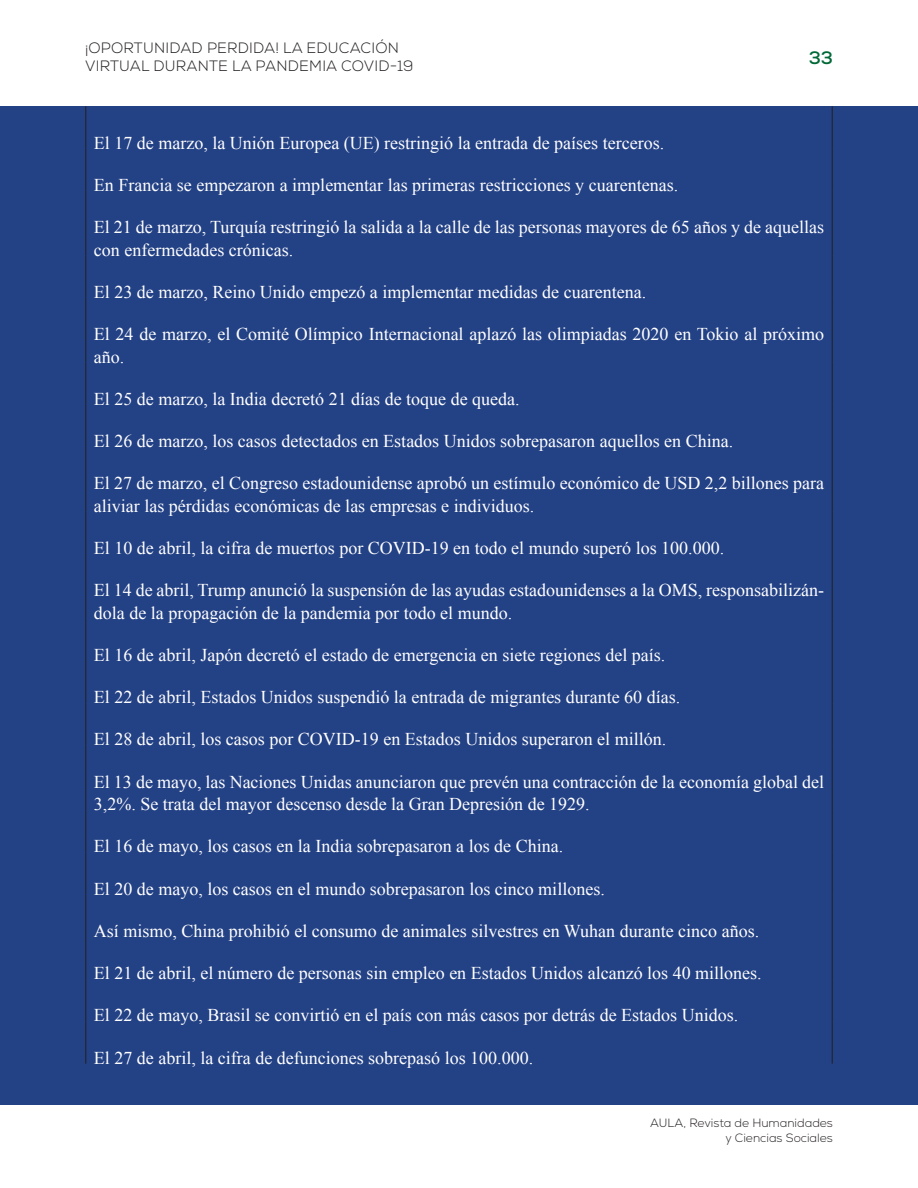
<style>
.page{position:relative;width:918px;height:1188px;background:#fff}
.page>*{position:absolute;margin:0;border:0;box-sizing:border-box;transform-origin:0 0}
.Normal__Web{font:18px/22.5px "Times New Roman";color:#fff}
.t1{font:700 18px "Nexa";color:#006937}
.t2{font:300 15px/18px "Nexa";letter-spacing:.015em;color:#231f20}
.t3{font:300 12px/14.4px "Nexa";color:#231f20;text-align:right}
</style>
<div class="page">
<div style="left:0;top:106px;width:918px;height:999px;background:#234185"></div>
<hr style="left:85px;top:106px;width:1px;height:43px;background:#231f20">
<hr style="left:832px;top:106px;width:1px;height:43px;background:#231f20">
<hr style="left:85px;top:149px;width:1px;height:42px;background:#231f20">
<hr style="left:832px;top:149px;width:1px;height:42px;background:#231f20">
<hr style="left:85px;top:191px;width:1px;height:65px;background:#231f20">
<hr style="left:832px;top:191px;width:1px;height:65px;background:#231f20">
<hr style="left:85px;top:256px;width:1px;height:42px;background:#231f20">
<hr style="left:832px;top:256px;width:1px;height:42px;background:#231f20">
<hr style="left:85px;top:298px;width:1px;height:65px;background:#231f20">
<hr style="left:832px;top:298px;width:1px;height:65px;background:#231f20">
<hr style="left:85px;top:363px;width:1px;height:42px;background:#231f20">
<hr style="left:832px;top:363px;width:1px;height:42px;background:#231f20">
<hr style="left:85px;top:405px;width:1px;height:42px;background:#231f20">
<hr style="left:832px;top:405px;width:1px;height:42px;background:#231f20">
<hr style="left:85px;top:447px;width:1px;height:65px;background:#231f20">
<hr style="left:832px;top:447px;width:1px;height:65px;background:#231f20">
<hr style="left:85px;top:512px;width:1px;height:42px;background:#231f20">
<hr style="left:832px;top:512px;width:1px;height:42px;background:#231f20">
<hr style="left:85px;top:554px;width:1px;height:65px;background:#231f20">
<hr style="left:832px;top:554px;width:1px;height:65px;background:#231f20">
<hr style="left:85px;top:619px;width:1px;height:42px;background:#231f20">
<hr style="left:832px;top:619px;width:1px;height:42px;background:#231f20">
<hr style="left:85px;top:661px;width:1px;height:42px;background:#231f20">
<hr style="left:832px;top:661px;width:1px;height:42px;background:#231f20">
<hr style="left:85px;top:703px;width:1px;height:42px;background:#231f20">
<hr style="left:832px;top:703px;width:1px;height:42px;background:#231f20">
<hr style="left:85px;top:745px;width:1px;height:65px;background:#231f20">
<hr style="left:832px;top:745px;width:1px;height:65px;background:#231f20">
<hr style="left:85px;top:810px;width:1px;height:42px;background:#231f20">
<hr style="left:832px;top:810px;width:1px;height:42px;background:#231f20">
<hr style="left:85px;top:852px;width:1px;height:43px;background:#231f20">
<hr style="left:832px;top:852px;width:1px;height:43px;background:#231f20">
<hr style="left:85px;top:895px;width:1px;height:42px;background:#231f20">
<hr style="left:832px;top:895px;width:1px;height:42px;background:#231f20">
<hr style="left:85px;top:937px;width:1px;height:42px;background:#231f20">
<hr style="left:832px;top:937px;width:1px;height:42px;background:#231f20">
<hr style="left:85px;top:979px;width:1px;height:42px;background:#231f20">
<hr style="left:832px;top:979px;width:1px;height:42px;background:#231f20">
<hr style="left:85px;top:1021px;width:1px;height:43px;background:#231f20">
<hr style="left:832px;top:1021px;width:1px;height:43px;background:#231f20">
<p class="t2" style="left:85px;top:39px;width:330px">¡OPORTUNIDAD PERDIDA! LA EDUCACIÓN<br>VIRTUAL DURANTE LA PANDEMIA COVID-19</p>
<p class="t1" style="left:809px;top:46px;width:26px">33</p>
<p class="Normal__Web" style="left:94px;top:131px;width:572px">El 17 de marzo, la Unión Europea (UE) restringió la entrada de países terceros.</p>
<p class="Normal__Web" style="left:94px;top:173px;width:586px">En Francia se empezaron a implementar las primeras restricciones y cuarentenas.</p>
<p class="Normal__Web" style="left:94px;top:215px;width:732px">El 21 de marzo, Turquía restringió la salida a la calle de las personas mayores de 65 años y de aquellas con enfermedades crónicas.</p>
<p class="Normal__Web" style="left:94px;top:280px;width:554px">El 23 de marzo, Reino Unido empezó a implementar medidas de cuarentena.</p>
<p class="Normal__Web" style="left:94px;top:322px;width:732px">El 24 de marzo, el Comité Olímpico Internacional aplazó las olimpiadas 2020 en Tokio al próximo año.</p>
<p class="Normal__Web" style="left:94px;top:387px;width:427px">El 25 de marzo, la India decretó 21 días de toque de queda.</p>
<p class="Normal__Web" style="left:94px;top:429px;width:641px">El 26 de marzo, los casos detectados en Estados Unidos sobrepasaron aquellos en China.</p>
<p class="Normal__Web" style="left:94px;top:472px;width:732px">El 27 de marzo, el Congreso estadounidense aprobó un estímulo económico de USD 2,2 billones para aliviar las pérdidas económicas de las empresas e individuos.</p>
<p class="Normal__Web" style="left:94px;top:536px;width:632px">El 10 de abril, la cifra de muertos por COVID-19 en todo el mundo superó los 100.000.</p>
<p class="Normal__Web" style="left:94px;top:579px;width:732px">El 14 de abril, Trump anunció la suspensión de las ayudas estadounidenses a la OMS, responsabilizán&shy;dola de la propagación de la pandemia por todo el mundo.</p>
<p class="Normal__Web" style="left:94px;top:643px;width:573px">El 16 de abril, Japón decretó el estado de emergencia en siete regiones del país.</p>
<p class="Normal__Web" style="left:94px;top:686px;width:588px">El 22 de abril, Estados Unidos suspendió la entrada de migrantes durante 60 días.</p>
<p class="Normal__Web" style="left:94px;top:728px;width:574px">El 28 de abril, los casos por COVID-19 en Estados Unidos superaron el millón.</p>
<p class="Normal__Web" style="left:94px;top:770px;width:732px">El 13 de mayo, las Naciones Unidas anunciaron que prevén una contracción de la economía global del<br>3,2%. Se trata del mayor descenso desde la Gran Depresión de 1929.</p>
<p class="Normal__Web" style="left:94px;top:835px;width:471px">El 16 de mayo, los casos en la India sobrepasaron a los de China.</p>
<p class="Normal__Web" style="left:94px;top:877px;width:512px">El 20 de mayo, los casos en el mundo sobrepasaron los cinco millones.</p>
<p class="Normal__Web" style="left:94px;top:919px;width:667px">Así mismo, China prohibió el consumo de animales silvestres en Wuhan durante cinco años.</p>
<p class="Normal__Web" style="left:94px;top:962px;width:669px">El 21 de abril, el número de personas sin empleo en Estados Unidos alcanzó los 40 millones.</p>
<p class="Normal__Web" style="left:94px;top:1004px;width:646px">El 22 de mayo, Brasil se convirtió en el país con más casos por detrás de Estados Unidos.</p>
<p class="Normal__Web" style="left:94px;top:1046px;width:441px">El 27 de abril, la cifra de defunciones sobrepasó los 100.000.</p>
<p class="t3" style="left:650px;top:1116px;width:184px">AULA, Revista de Humanidades y Ciencias Sociales</p>
</div>
